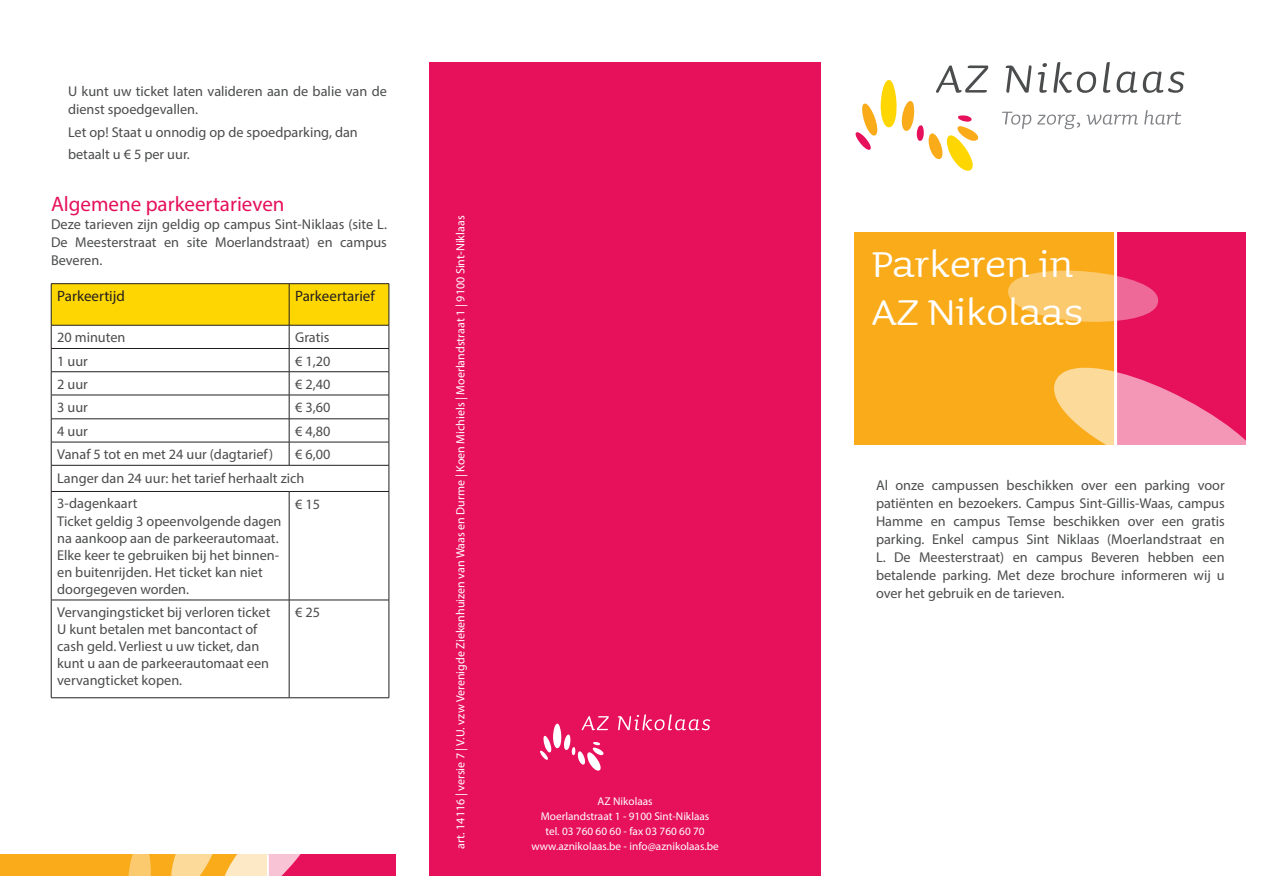
<style>
.page{position:relative;width:1263px;height:893px;background:#fff}
.page>*{position:absolute;margin:0;border:0;box-sizing:border-box;transform-origin:0 0}
.cover_ondertitel{font:48px "Sauna";color:#fff}
.t1{font:21px "Myriad Pro";color:#e6105b}
.t2{font:15px "Myriad Pro";color:#231f20}
.t3{font:14.25px/18px "Myriad Pro";color:#4b4c4d}
.cover_ondertitel-2{font:12px "Myriad Pro";color:#fff}
.t4{font:11.25px "Myriad Pro";color:#fff}
</style>
<div class="page">
<div style="left:0;top:855px;width:395px;height:21px;background:#faab1a"></div>
<div style="left:429px;top:62px;width:392px;height:814px;background:#e6105b"></div>
<div style="left:268px;top:855px;width:127px;height:21px;background:#e6105b"></div>
<div style="left:855px;top:232px;width:391px;height:214px;background:#faab1a"></div>
<div style="left:1115px;top:232px;width:131px;height:214px;background:#e6105b"></div>
<hr style="left:838px;top:445px;width:417px;height:3px;background:#fff">
<hr style="left:1114px;top:216px;width:3px;height:230px;background:#fff">
<svg style="left:540px;top:716px;width:69px;height:55px"></svg>
<svg style="left:618px;top:714px;width:92px;height:16px"></svg>
<svg style="left:128px;top:854px;width:23px;height:22px"></svg>
<svg style="left:171px;top:854px;width:157px;height:22px"></svg>
<svg style="left:1008px;top:270px;width:150px;height:52px"></svg>
<svg style="left:1054px;top:367px;width:192px;height:78px"></svg>
<svg style="left:855px;top:65px;width:133px;height:106px"></svg>
<svg style="left:1006px;top:65px;width:26px;height:28px"></svg>
<svg style="left:1038px;top:63px;width:9px;height:30px"></svg>
<svg style="left:1053px;top:62px;width:43px;height:31px"></svg>
<svg style="left:1103px;top:62px;width:7px;height:31px"></svg>
<svg style="left:1116px;top:72px;width:21px;height:21px"></svg>
<svg style="left:1143px;top:72px;width:41px;height:21px"></svg>
<svg style="left:1002px;top:112px;width:29px;height:17px"></svg>
<svg style="left:1037px;top:115px;width:43px;height:14px"></svg>
<svg style="left:1086px;top:115px;width:52px;height:10px"></svg>
<svg style="left:1144px;top:110px;width:37px;height:15px"></svg>
<hr style="left:51px;top:283px;width:238px;height:1px;background:#231f20">
<hr style="left:289px;top:283px;width:100px;height:1px;background:#231f20">
<svg style="left:51px;top:284px;width:339px;height:207px"></svg>
<hr style="left:51px;top:491px;width:238px;height:1px;background:#231f20">
<hr style="left:51px;top:492px;width:1px;height:108px;background:#231f20">
<hr style="left:289px;top:491px;width:100px;height:1px;background:#231f20">
<hr style="left:289px;top:492px;width:1px;height:108px;background:#231f20">
<hr style="left:389px;top:492px;width:1px;height:108px;background:#231f20">
<hr style="left:51px;top:600px;width:238px;height:1px;background:#231f20">
<hr style="left:51px;top:600px;width:1px;height:98px;background:#231f20">
<hr style="left:289px;top:600px;width:100px;height:1px;background:#231f20">
<hr style="left:289px;top:600px;width:1px;height:98px;background:#231f20">
<hr style="left:389px;top:600px;width:1px;height:98px;background:#231f20">
<hr style="left:51px;top:697px;width:238px;height:1px;background:#231f20">
<hr style="left:289px;top:697px;width:100px;height:1px;background:#231f20">
<p class="t3" style="left:68px;top:82px;width:320px">U kunt uw ticket laten valideren aan de balie van de dienst spoedgevallen.</p>
<p class="t3" style="left:68px;top:123px;width:291px">Let op! Staat u onnodig op de spoedparking, dan</p>
<p class="t3" style="left:68px;top:145px;width:123px">betaalt u € 5 per uur.</p>
<p class="t1" style="left:51px;top:191px;width:235px">Algemene parkeertarieven</p>
<p class="t3" style="left:51px;top:215px;width:337px;text-align:justify">Deze tarieven zijn geldig op campus Sint-Niklaas (site L.<br>De Meesterstraat en site Moerlandstraat) en campus Beveren.</p>
<p class="t2" style="left:57px;top:287px;width:69px">Parkeertijd</p>
<p class="t2" style="left:295px;top:287px;width:81px">Parkeertarief</p>
<p class="t3" style="left:57px;top:328px;width:70px">20 minuten</p>
<p class="t3" style="left:295px;top:328px;width:36px">Gratis</p>
<p class="t3" style="left:57px;top:352px;width:32px">1 uur</p>
<p class="t3" style="left:295px;top:352px;width:37px">€ 1,20</p>
<p class="t3" style="left:57px;top:375px;width:32px">2 uur</p>
<p class="t3" style="left:295px;top:375px;width:37px">€ 2,40</p>
<p class="t3" style="left:57px;top:398px;width:32px">3 uur</p>
<p class="t3" style="left:295px;top:398px;width:37px">€ 3,60</p>
<p class="t3" style="left:57px;top:422px;width:32px">4 uur</p>
<p class="t3" style="left:295px;top:422px;width:37px">€ 4,80</p>
<p class="t3" style="left:57px;top:445px;width:218px">Vanaf 5 tot en met 24 uur (dagtarief)</p>
<p class="t3" style="left:295px;top:445px;width:37px">€ 6,00</p>
<p class="t3" style="left:57px;top:469px;width:249px">Langer dan 24 uur: het tarief herhaalt zich</p>
<p class="t3" style="left:57px;top:495px;width:226px;line-height:17.1px">3-dagenkaart<br>Ticket geldig 3 opeenvolgende dagen na aankoop aan de parkeerautomaat.<br>Elke keer te gebruiken bij het binnen&shy;en buitenrijden. Het ticket kan niet doorgegeven worden.</p>
<p class="t3" style="left:295px;top:495px;width:26px">€ 15</p>
<p class="t3" style="left:57px;top:603px;width:215px;line-height:17.1px">Vervangingsticket bij verloren ticket<br>U kunt betalen met bancontact of cash geld. Verliest u uw ticket, dan kunt u aan de parkeerautomaat een vervangticket kopen.</p>
<p class="t3" style="left:295px;top:603px;width:26px">€ 25</p>
<p class="cover_ondertitel-2" style="left:453px;top:849px;width:634px;rotate:-90deg">art. 14116 | versie 7 | V.U. vzw Verenigde Ziekenhuizen van Waas en Durme | Koen Michiels | Moerlandstraat 1 | 9100 Sint-Niklaas</p>
<p class="t4" style="left:598px;top:795px;width:57px">AZ Nikolaas</p>
<p class="t4" style="left:541px;top:810px;width:170px">Moerlandstraat 1 - 9100 Sint-Niklaas</p>
<p class="t4" style="left:545px;top:825px;width:161px">tel. 03 760 60 60 - fax 03 760 60 70</p>
<p class="t4" style="left:531px;top:840px;width:189px">www.aznikolaas.be - info@aznikolaas.be</p>
<p class="cover_ondertitel" style="left:872px;top:233px;width:203px">Parkeren in</p>
<p class="cover_ondertitel" style="left:872px;top:281px;width:213px">AZ Nikolaas</p>
<p class="t3" style="left:876px;top:476px;width:350px;text-align:justify">Al onze campussen beschikken over een parking voor patiënten en bezoekers. Campus Sint-Gillis-Waas, campus Hamme en campus Temse beschikken over een gratis parking. Enkel campus Sint Niklaas (Moerlandstraat en L. De Meesterstraat) en campus Beveren hebben een betalende parking. Met deze brochure informeren wij u over het gebruik en de tarieven.</p>
</div>
